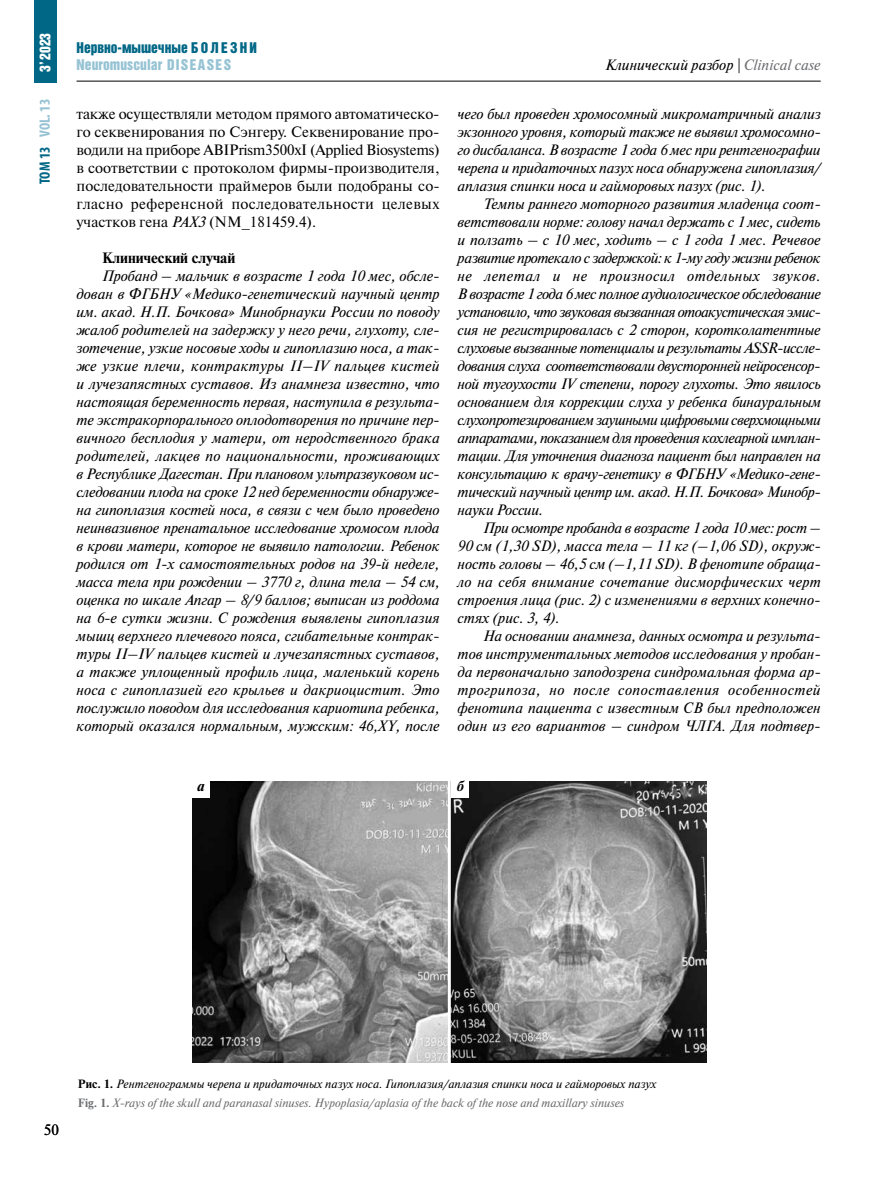
<style>
.page{position:relative;width:893px;height:1191px;background:#fff}
.page>*{position:absolute;margin:0;border:0;box-sizing:border-box;transform-origin:0 0}
.t1{font:italic 15px/18px "Newton C";letter-spacing:-.005em;color:#000;text-align:justify}
.t2{font:15px/18px "Newton C";letter-spacing:.025em;color:#000;text-align:justify}
.t3{font:15px "Bastion Kontrast Alt C";color:#006786}
.t4{font:15px "Bastion Kontrast Alt C";letter-spacing:.005em;color:#96c3d4}
.t5{font:700 15px "Newton C";color:#000}
.t6{font:700 condensed 15px "Myriad Pro";color:#96c3d4}
.t7{font:15px "Bastion Kontrast Alt C";color:#fff}
.t8{font:italic 700 15px "Newton C";color:#000}
.t9{font:italic 12px/18.6px "Newton C";color:#6d6e71}
.s1{color:#006786}
.s2{color:#6d6e71}
.s3{font-style:italic}
.s4{font-weight:700;font-style:normal;color:#000}
.s5{color:#000}
.s6{font-weight:700;font-style:normal}
</style>
<div class="page">
<hr style="left:77px;top:81px;width:744px;height:1px;background:#000">
<div style="left:34px;top:0;width:22px;height:83px;background:#006786"></div>
<img style="left:192px;top:781px;width:514px;height:281px">
<hr style="left:448px;top:778px;width:3px;height:289px;background:#fff">
<div style="left:192px;top:780px;width:17px;height:17px;background:#fff"></div>
<div style="left:452px;top:780px;width:17px;height:17px;background:#fff"></div>
<p class="t7" style="left:38px;top:72px;width:40px;rotate:-90deg">3’2023</p>
<p class="t6" style="left:36px;top:184px;width:87px;rotate:-90deg"><span class="s1">ТОМ 13</span> VOL. 13</p>
<p class="t3" style="left:77px;top:40px;width:182px">Нервно-мышечные Б О Л Е З Н И</p>
<p class="t4" style="left:77px;top:57px;width:156px">Neuromuscular DISEASES</p>
<p class="t1" style="left:605px;top:56px;width:217px">Клинический разбор | <span class="s2">Clinical case</span></p>
<p class="t2" style="left:77px;top:105px;width:365px">также осуществляли методом прямого автоматическо&shy;го секвенирования по Сэнгеру. Секвенирование про&shy;водили на приборе ABIPrism3500хI (Applied Biosystems) в соответствии с протоколом фирмы-производителя, последовательности праймеров были подобраны со&shy;гласно референсной последовательности целевых участков гена <span class="s3">PAX3</span> (NM_181459.4).</p>
<p class="t5" style="left:102px;top:249px;width:135px">Клинический случай</p>
<p class="t1" style="left:77px;top:267px;width:365px;text-indent:26px">Пробанд – мальчик в возрасте 1 года 10 мес, обсле&shy;дован в ФГБНУ «Медико-генетический научный центр им. акад. Н.П. Бочкова» Минобрнауки России по поводу жалоб родителей на задержку у него речи, глухоту, сле&shy;зотечение, узкие носовые ходы и гипоплазию носа, а так&shy;же узкие плечи, контрактуры II–IV пальцев кистей и лучезапястных суставов. Из анамнеза известно, что настоящая беременность первая, наступила в результа&shy;те экстракорпорального оплодотворения по причине пер&shy;вичного бесплодия у матери, от неродственного брака родителей, лакцев по национальности, проживающих в Республике Дагестан. При плановом ультразвуковом ис&shy;следовании плода на сроке 12 нед беременности обнаруже&shy;на гипоплазия костей носа, в связи с чем было проведено неинвазивное пренатальное исследование хромосом плода в крови матери, которое не выявило патологии. Ребенок родился от 1-х самостоятельных родов на 39-й неделе, масса тела при рождении – 3770 г, длина тела – 54 см, оценка по шкале Апгар – 8/9 баллов; выписан из роддома на 6-е сутки жизни. С рождения выявлены гипоплазия мышц верхнего плечевого пояса, сгибательные контрак&shy;туры II–IV пальцев кистей и лучезапястных суставов, а также уплощенный профиль лица, маленький корень носа с гипоплазией его крыльев и дакриоцистит. Это послужило поводом для исследования кариотипа ребенка, который оказался нормальным, мужским: 46,XY, после</p>
<p class="t1" style="left:458px;top:105px;width:365px">чего был проведен хромосомный микроматричный анализ экзонного уровня, который также не выявил хромосомно&shy;го дисбаланса. В возрасте 1 года 6 мес при рентгенографии черепа и придаточных пазух носа обнаружена гипоплазия/ аплазия спинки носа и гайморовых пазух (рис. 1).</p>
<p class="t1" style="left:458px;top:195px;width:365px;text-indent:26px">Темпы раннего моторного развития младенца соот&shy;ветствовали норме: голову начал держать с 1 мес, сидеть и ползать – с 10 мес, ходить – с 1 года 1 мес. Речевое развитие протекало с задержкой: к 1-му году жизни ребенок не лепетал и не произносил отдельных звуков.<br>В возрасте 1 года 6 мес полное аудиологическое обследование установило, что звуковая вызванная отоакустическая эмис&shy;сия не регистрировалась с 2 сторон, коротколатентные слуховые вызванные потенциалы и результаты ASSR-иссле&shy;дования слуха соответствовали двусторонней нейросенсор&shy;ной тугоухости IV степени, порогу глухоты. Это явилось основанием для коррекции слуха у ребенка бинауральным слухопротезированием заушными цифровыми сверхмощными аппаратами, показанием для проведения кохлеарной имплан&shy;тации. Для уточнения диагноза пациент был направлен на консультацию к врачу-генетику в ФГБНУ «Медико-гене&shy;тический научный центр им. акад. Н.П. Бочкова» Минобр&shy;науки России.</p>
<p class="t1" style="left:458px;top:519px;width:365px;text-indent:26px">При осмотре пробанда в возрасте 1 года 10 мес: рост – 90 см (1,30 SD), масса тела – 11 кг (–1,06 SD), окруж&shy;ность головы – 46,5 см (–1,11 SD). В фенотипе обраща&shy;ло на себя внимание сочетание диcморфических черт строения лица (рис. 2) с изменениями в верхних конечно&shy;стях (рис. 3, 4).</p>
<p class="t1" style="left:458px;top:627px;width:365px;text-indent:26px">На основании анамнеза, данных осмотра и результа&shy;тов инструментальных методов исследования у пробан&shy;да первоначально заподозрена синдромальная форма ар&shy;трогрипоза, но после сопоставления особенностей фенотипа пациента с известным СВ был предположен один из его вариантов – синдром ЧЛГА. Для подтвер-</p>
<p class="t8" style="left:197px;top:778px;width:9px">a</p>
<p class="t8" style="left:457px;top:778px;width:9px">б</p>
<p class="t2" style="left:44px;top:1120px;width:17px">50</p>
<p class="t9" style="left:78px;top:1074px;width:580px"><span class="s4">Рис. 1.</span> <span class="s5">Рентгенограммы черепа и придаточных пазух носа. Гипоплазия/аплазия спинки носа и гайморовых пазух<br></span><span class="s6">Fig. 1.</span> X-rays of the skull and paranasal sinuses. Hypoplasia/aplasia of the back of the nose and maxillary sinuses</p>
</div>
